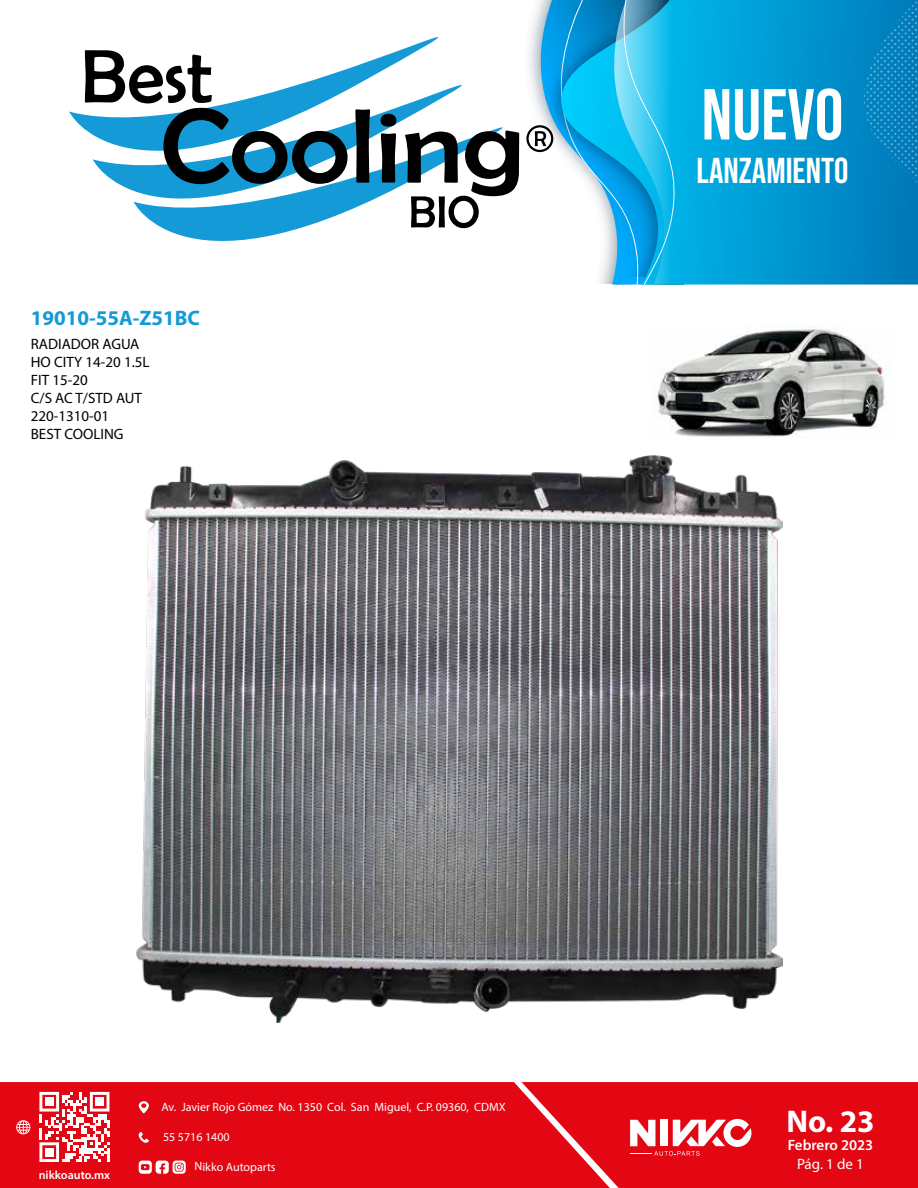
<style>
.page{position:relative;width:918px;height:1188px;background:#fff}
.page>*{position:absolute;margin:0;border:0;box-sizing:border-box;transform-origin:0 0}
.t1{font:72px "Bebas Neue";color:#fff}
.t2{font:36px "Bebas Neue";color:#fff}
.t3{font:700 31.5px "Myriad Pro";color:#fff}
.t4{font:700 21px "Myriad Pro";color:#149bd7}
.t5{font:15px/18px "Myriad Pro";color:#000}
.t6{font:600 15px "Myriad Pro";color:#fff}
.t7{font:15px "Myriad Pro";color:#fff}
.t8{font:12px "Myriad Pro";color:#fff}
.t9{font:600 12px "Myriad Pro";color:#fff}
</style>
<div class="page">
<svg style="left:684px;top:0;width:234px;height:285px;background:#0098d1"></svg>
<svg style="left:861px;top:0;width:56px;height:183px;background:#0883c0"></svg>
<div style="left:0;top:1082px;width:522px;height:106px;background:#e30613"></div>
<svg style="left:39px;top:1092px;width:70px;height:70px"></svg>
<div style="left:45px;top:1098px;width:8px;height:8px;background:#fff"></div>
<div style="left:95px;top:1098px;width:9px;height:8px;background:#fff"></div>
<div style="left:45px;top:1148px;width:8px;height:8px;background:#fff"></div>
<svg style="left:16px;top:1120px;width:14px;height:14px"></svg>
<svg style="left:139px;top:1101px;width:10px;height:12px"></svg>
<svg style="left:139px;top:1132px;width:10px;height:11px"></svg>
<svg style="left:139px;top:1161px;width:47px;height:13px"></svg>
<svg style="left:522px;top:1082px;width:396px;height:106px;background:#e41723"></svg>
<svg style="left:119px;top:48px;width:286px;height:193px"></svg>
<svg style="left:85px;top:50px;width:263px;height:134px"></svg>
<svg style="left:355px;top:109px;width:15px;height:74px"></svg>
<svg style="left:381px;top:114px;width:15px;height:69px"></svg>
<svg style="left:405px;top:0;width:279px;height:285px"></svg>
<img style="left:137px;top:456px;width:646px;height:567px">
<img style="left:654px;top:326px;width:232px;height:111px">
<h3 class="t4" style="left:31px;top:305px;width:171px">19010-55A-Z51BC</h3>
<p class="t5" style="left:31px;top:334px;width:120px">RADIADOR AGUA<br>HO CITY 14-20 1.5L<br>FIT 15-20<br>C/S AC T/STD AUT<br>220-1310-01<br>BEST COOLING</p>
<h1 class="t1" style="left:702px;top:74px;width:143px">NUEVO</h1>
<h2 class="t2" style="left:697px;top:150px;width:153px">LANZAMIENTO</h2>
<p class="t9" style="left:39px;top:1167px;width:73px">nikkoauto.mx</p>
<p class="t8" style="left:161px;top:1099px;width:346px">Av. Javier Rojo Gómez No. 1350 Col. San Miguel, C.P. 09360, CDMX</p>
<p class="t8" style="left:163px;top:1129px;width:68px">55 5716 1400</p>
<p class="t8" style="left:194px;top:1159px;width:83px">Nikko Autoparts</p>
<h3 class="t3" style="left:786px;top:1101px;width:90px">No. 23</h3>
<p class="t6" style="left:788px;top:1136px;width:87px">Febrero 2023</p>
<p class="t7" style="left:797px;top:1155px;width:68px">Pág. 1 de 1</p>
</div>
